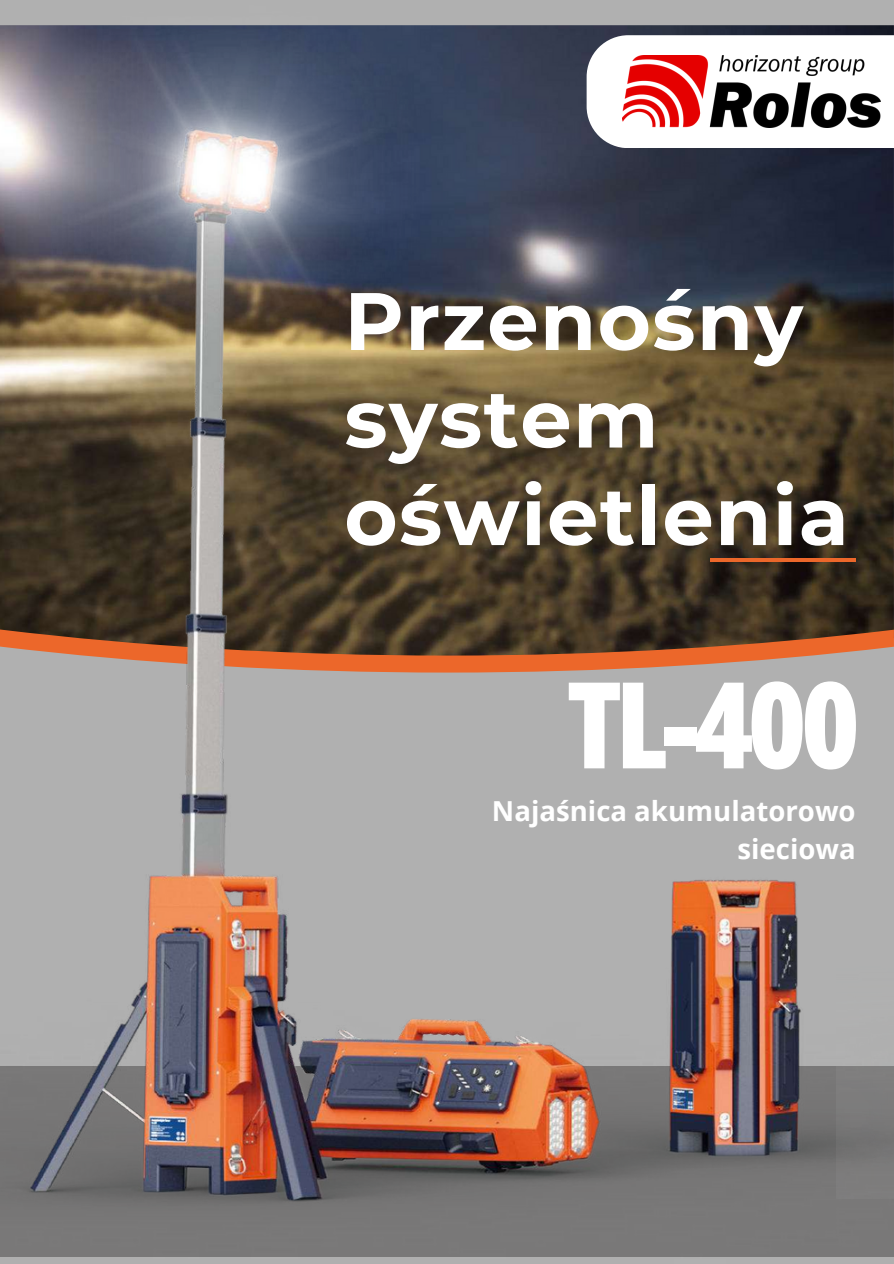
<style>
.page{position:relative;width:894px;height:1264px;background:#fff}
.page>*{position:absolute;margin:0;border:0;box-sizing:border-box;transform-origin:0 0}
.t1{font:800 120px "Open Sans Condensed";color:#fff}
.t2{font:700 81.3px/97.5px "Montserrat";letter-spacing:.015em;color:#fff}
.t3{font:700 27.6px "Open Sans";color:#fff}
</style>
<div class="page">
<img style="left:0;top:0;width:893px;height:1263px">
<svg style="left:710px;top:557px;width:125px;height:4px"></svg>
<img style="left:835px;top:0;width:58px;height:1198px">
<svg style="left:586px;top:35px;width:307px;height:113px"></svg>
<img style="left:622px;top:56px;width:258px;height:72px">
<p class="t2" style="left:344px;top:272px;width:506px">Przenośny system oświetlenia</p>
<p class="t1" style="left:566px;top:640px;width:295px">TL-400</p>
<h2 class="t3" style="left:492px;top:791px;width:365px">Najaśnica akumulatorowo</h2>
<h1 class="t3" style="left:737px;top:829px;width:120px">sieciowa</h1>
</div>
